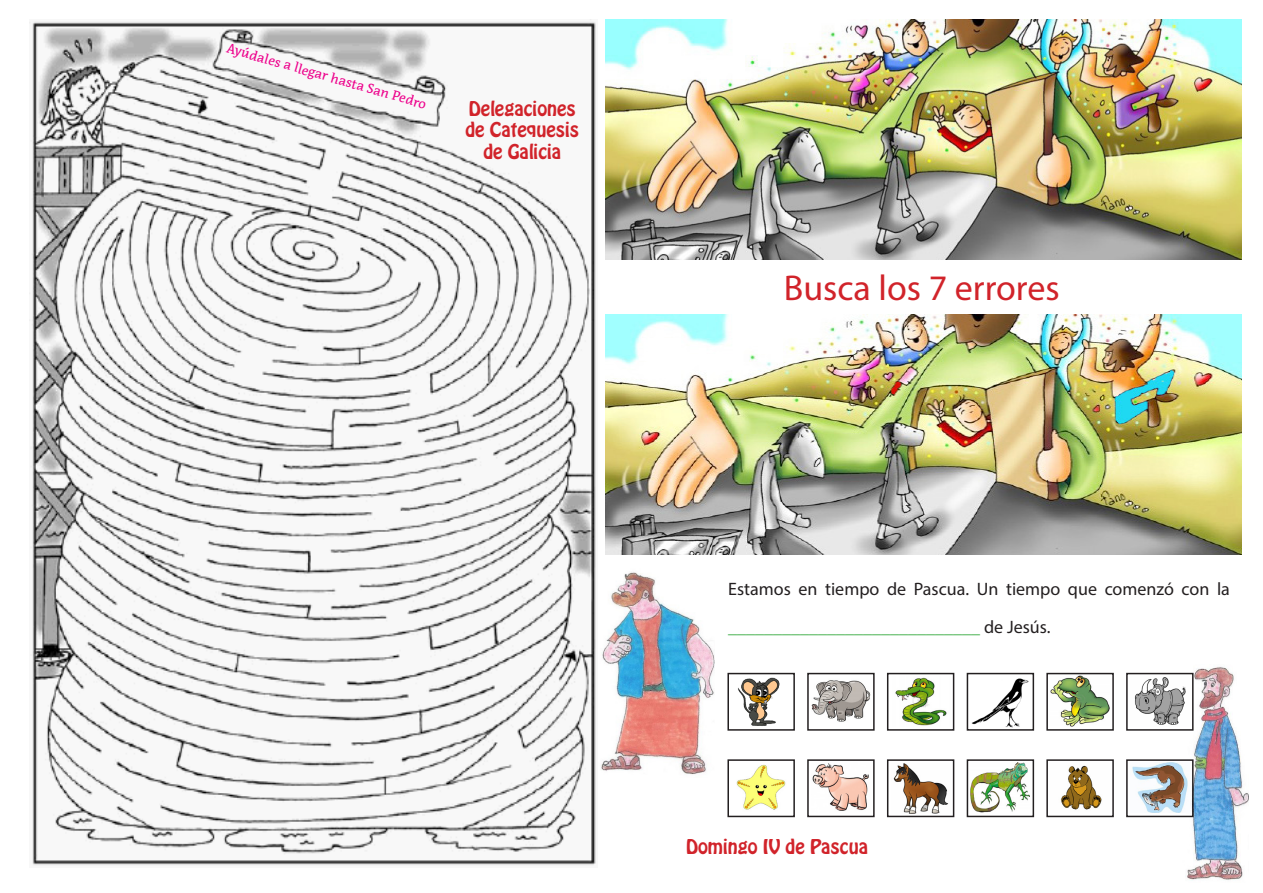
<style>
.page{position:relative;width:1263px;height:893px;background:#fff}
.page>*{position:absolute;margin:0;border:0;box-sizing:border-box;transform-origin:0 0}
.t1{font:36px "Myriad Pro";color:#d1232a}
.t2{font:18px/37.5px "Myriad Pro";color:#231f20}
.t3{font:18px/21.6px "Hobo Std";color:#d1232a;text-align:center}
.t4{font:13.5px "Acuta";color:#ed028c}
.s1{color:#40ae49}
</style>
<div class="page">
<img style="left:30px;top:19px;width:566px;height:847px">
<img style="left:585px;top:566px;width:129px;height:211px">
<img style="left:606px;top:315px;width:636px;height:240px">
<img style="left:606px;top:19px;width:636px;height:240px">
<div style="left:727px;top:673px;width:68px;height:58px;border:2px solid #231f20"></div>
<div style="left:807px;top:673px;width:68px;height:58px;border:2px solid #231f20"></div>
<div style="left:887px;top:673px;width:67px;height:58px;border:2px solid #231f20"></div>
<div style="left:967px;top:673px;width:67px;height:58px;border:2px solid #231f20"></div>
<div style="left:1046px;top:673px;width:68px;height:58px;border:2px solid #231f20"></div>
<div style="left:1126px;top:673px;width:67px;height:58px;border:2px solid #231f20"></div>
<div style="left:727px;top:759px;width:68px;height:58px;border:2px solid #231f20"></div>
<div style="left:807px;top:759px;width:68px;height:58px;border:2px solid #231f20"></div>
<div style="left:887px;top:759px;width:67px;height:58px;border:2px solid #231f20"></div>
<div style="left:967px;top:759px;width:67px;height:58px;border:2px solid #231f20"></div>
<div style="left:1046px;top:759px;width:68px;height:58px;border:2px solid #231f20"></div>
<div style="left:1126px;top:759px;width:67px;height:58px;border:2px solid #231f20"></div>
<img style="left:1182px;top:667px;width:66px;height:214px">
<img style="left:738px;top:677px;width:42px;height:49px">
<img style="left:811px;top:680px;width:59px;height:42px">
<img style="left:895px;top:677px;width:52px;height:49px">
<img style="left:970px;top:678px;width:59px;height:51px">
<img style="left:1050px;top:676px;width:59px;height:51px">
<img style="left:1134px;top:676px;width:55px;height:51px">
<img style="left:736px;top:765px;width:50px;height:45px">
<img style="left:812px;top:763px;width:57px;height:48px">
<img style="left:893px;top:763px;width:56px;height:51px">
<img style="left:970px;top:762px;width:59px;height:51px">
<img style="left:1061px;top:765px;width:41px;height:45px">
<img style="left:1132px;top:762px;width:57px;height:51px">
<p class="t4" style="left:229px;top:40px;width:209px;rotate:16deg">Ayúdales a llegar hasta San Pedro</p>
<p class="t3" style="left:465px;top:98px;width:115px">Delegaciones de Catequesis de Galicia</p>
<p class="t1" style="left:784px;top:265px;width:277px">Busca los 7 errores</p>
<p class="t2" style="left:728px;top:570px;width:503px">Estamos en tiempo de Pascua. Un tiempo que comenzó con la <span class="s1">____________________________</span> de Jesús.</p>
<p class="t3" style="left:686px;top:836px;width:183px">Domingo IV de Pascua</p>
</div>
